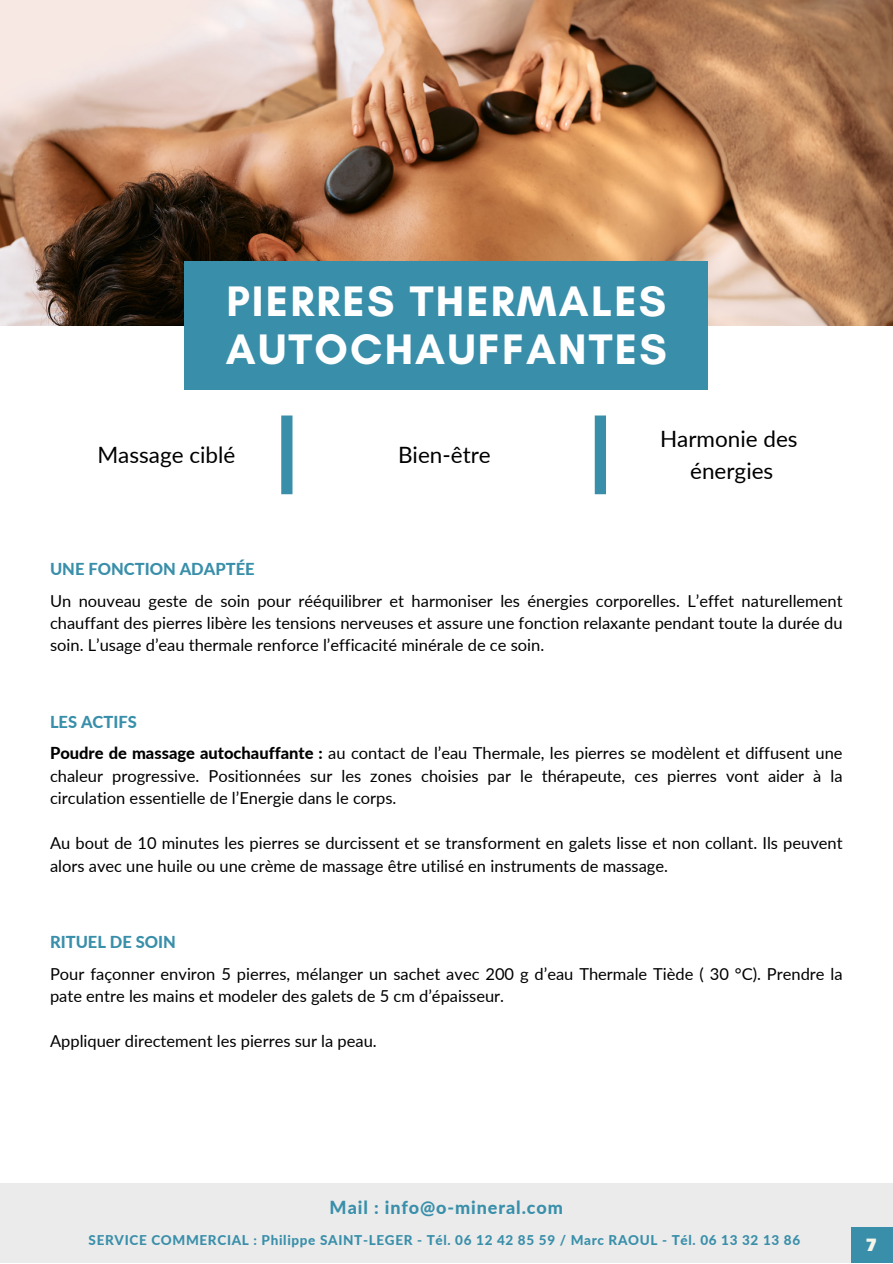
<style>
.page{position:relative;width:893px;height:1264px;background:#fff}
.page>*{position:absolute;margin:0;border:0;box-sizing:border-box;transform-origin:0 0}
.t1{font:700 43.5px/48.3px "Glacial Indifference";letter-spacing:.05em;color:#fff}
.t2{font:22.5px "Lato";color:#000}
.t3{font:800 18px "Lato";letter-spacing:.05em;color:#398faa}
.t4{font:900 18px "Saira";color:#f7f4ea}
.t5{font:16.5px/22.5px "Lato";color:#000;text-align:justify}
.t6{font:800 16.5px "Lato";color:#398faa}
.t7{font:800 13.5px "Lato";letter-spacing:.05em;color:#398faa}
.s1{font-weight:800}
</style>
<div class="page">
<img style="left:0;top:0;width:892px;height:325px">
<div style="left:184px;top:261px;width:524px;height:128px;background:#398faa"></div>
<div style="left:0;top:1182px;width:892px;height:80px;background:#ebebeb"></div>
<div style="left:851px;top:1226px;width:41px;height:36px;background:#398faa"></div>
<div style="left:281px;top:415px;width:11px;height:79px;background:#398faa"></div>
<div style="left:594px;top:415px;width:12px;height:79px;background:#398faa"></div>
<p class="t1" style="left:226px;top:277px;width:442px">PIERRES THERMALES<br>AUTOCHAUFFANTES</p>
<p class="t2" style="left:97px;top:441px;width:139px">Massage ciblé</p>
<p class="t2" style="left:398px;top:441px;width:94px">Bien-être</p>
<p class="t2" style="left:660px;top:425px;width:139px">Harmonie des</p>
<p class="t2" style="left:690px;top:456px;width:85px">énergies</p>
<p class="t6" style="left:50px;top:558px;width:206px">UNE FONCTION ADAPTÉE</p>
<p class="t5" style="left:50px;top:589px;width:794px">Un nouveau geste de soin pour rééquilibrer et harmoniser les énergies corporelles. L’effet naturellement chauffant des pierres libère les tensions nerveuses et assure une fonction relaxante pendant toute la durée du soin. L’usage d’eau thermale renforce l’efficacité minérale de ce soin.</p>
<p class="t6" style="left:50px;top:711px;width:88px">LES ACTIFS</p>
<p class="t5" style="left:50px;top:741px;width:794px"><span class="s1">Poudre de massage autochauffante :</span> au contact de l’eau Thermale, les pierres se modèlent et diffusent une chaleur progressive. Positionnées sur les zones choisies par le thérapeute, ces pierres vont aider à la circulation essentielle de l’Energie dans le corps.</p>
<p class="t5" style="left:50px;top:831px;width:794px">Au bout de 10 minutes les pierres se durcissent et se transforment en galets lisse et non collant. Ils peuvent alors avec une huile ou une crème de massage être utilisé en instruments de massage.</p>
<p class="t6" style="left:50px;top:932px;width:127px">RITUEL DE SOIN</p>
<p class="t5" style="left:50px;top:962px;width:794px">Pour façonner environ 5 pierres, mélanger un sachet avec 200 g d’eau Thermale Tiède ( 30 °C). Prendre la pate entre les mains et modeler des galets de 5 cm d’épaisseur.</p>
<p class="t5" style="left:50px;top:1029px;width:328px">Appliquer directement les pierres sur la peau.</p>
<p class="t3" style="left:329px;top:1195px;width:235px">Mail : info@o-mineral.com</p>
<p class="t7" style="left:89px;top:1231px;width:713px">SERVICE COMMERCIAL : Philippe SAINT-LEGER - Tél. 06 12 42 85 59 / Marc RAOUL - Tél. 06 13 32 13 86</p>
<p class="t4" style="left:866px;top:1230px;width:12px">7</p>
</div>
